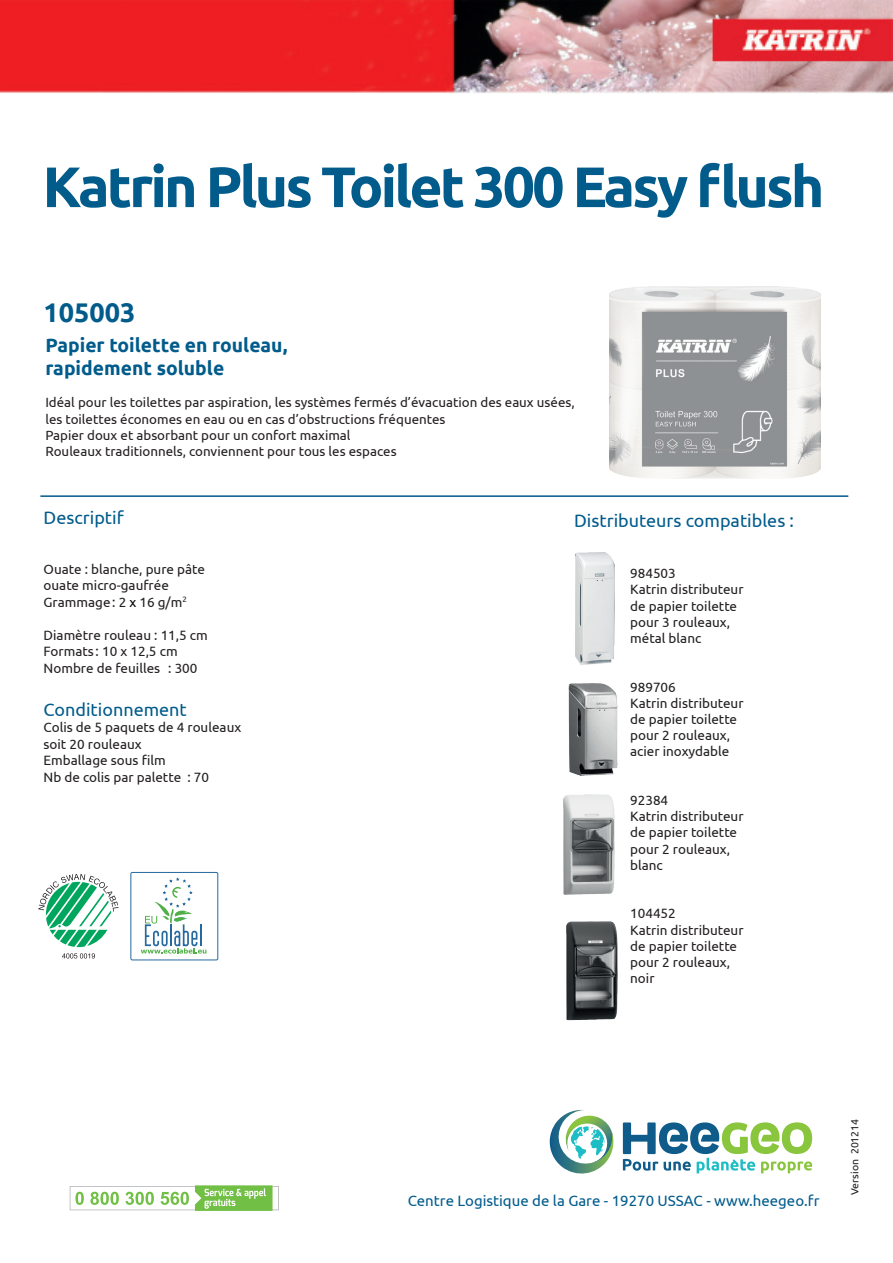
<style>
.page{position:relative;width:893px;height:1263px;background:#fff}
.page>*{position:absolute;margin:0;border:0;box-sizing:border-box;transform-origin:0 0}
.t1{font:700 57px "Ubuntu";letter-spacing:-.05em;color:#015b8b}
.t2{font:700 27px "Ubuntu";color:#015b8b}
.t3{font:700 19.35px/23.1px "Ubuntu";color:#015b8b}
.t4{font:18px "Ubuntu";color:#015b8b}
.t5{font:15px "Ubuntu";color:#015b8b}
.t6{font:13.5px/16.2px "Ubuntu";color:#231f20}
.t7{font:13.35px/16.4px "Ubuntu";color:#231f20}
.t8{font:10.5px "Ubuntu";color:#231f20}
.s1{color:#000}
</style>
<div class="page">
<hr style="left:40px;top:495px;width:808px;height:2px;background:#015b8b">
<svg style="left:70px;top:1185px;width:209px;height:26px"></svg>
<svg style="left:550px;top:1110px;width:64px;height:64px"></svg>
<svg style="left:623px;top:1122px;width:189px;height:51px"></svg>
<img style="left:576px;top:552px;width:38px;height:112px">
<img style="left:609px;top:286px;width:212px;height:192px">
<img style="left:568px;top:683px;width:50px;height:92px">
<img style="left:0;top:0;width:892px;height:93px">
<img style="left:563px;top:794px;width:52px;height:101px">
<img style="left:566px;top:921px;width:52px;height:100px">
<svg style="left:38px;top:874px;width:81px;height:73px"></svg>
<svg style="left:62px;top:953px;width:33px;height:5px"></svg>
<div style="left:131px;top:872px;width:87px;height:88px;border:1px solid #26699e;border-radius:2px"></div>
<svg style="left:141px;top:877px;width:65px;height:76px"></svg>
<hr style="left:200px;top:924px;width:2px;height:22px;background:#26699e">
<h1 class="t1" style="left:43px;top:152px;width:783px">Katrin Plus Toilet 300 Easy flush</h1>
<h2 class="t2" style="left:44px;top:296px;width:94px">105003</h2>
<h3 class="t3" style="left:45px;top:333px;width:244px">Papier toilette en rouleau, rapidement soluble</h3>
<p class="t7" style="left:45px;top:394px;width:531px">Idéal pour les toilettes par aspiration, les systèmes fermés d’évacuation des eaux usées, les toilettes économes en eau ou en cas d’obstructions fréquentes<br>Papier doux et absorbant pour un confort maximal<br>Rouleaux traditionnels, conviennent pour tous les espaces</p>
<h3 class="t4" style="left:44px;top:507px;width:82px">Descriptif</h3>
<p class="t6" style="left:44px;top:560px;width:163px">Ouate : blanche, pure pâte ouate micro-gaufrée<br>Grammage: 2 <span class="s1">x</span> 16 g/m<sup>2</sup></p>
<p class="t6" style="left:44px;top:626px;width:166px">Diamètre rouleau : 11,5 cm<br>Formats : 10 x 12,5 cm<br>Nombre de feuilles : 300</p>
<h3 class="t4" style="left:44px;top:699px;width:145px">Conditionnement</h3>
<p class="t6" style="left:44px;top:719px;width:199px">Colis de 5 paquets de 4 rouleaux soit 20 rouleaux<br>Emballage sous film<br>Nb de colis par palette : 70</p>
<h3 class="t4" style="left:574px;top:510px;width:221px">Distributeurs compatibles :</h3>
<p class="t6" style="left:630px;top:565px;width:115px">984503<br>Katrin distributeur de papier toilette pour 3 rouleaux, métal blanc</p>
<p class="t6" style="left:630px;top:678px;width:115px">989706<br>Katrin distributeur de papier toilette pour 2 rouleaux, acier inoxydable</p>
<p class="t6" style="left:630px;top:792px;width:115px">92384<br>Katrin distributeur de papier toilette pour 2 rouleaux, blanc</p>
<p class="t6" style="left:630px;top:905px;width:115px">104452<br>Katrin distributeur de papier toilette pour 2 rouleaux, noir</p>
<p class="t5" style="left:408px;top:1191px;width:413px">Centre Logistique de la Gare - 19270 USSAC - www.heegeo.fr</p>
<p class="t8" style="left:848px;top:1195px;width:78px;rotate:-90deg">Version 201214</p>
</div>
